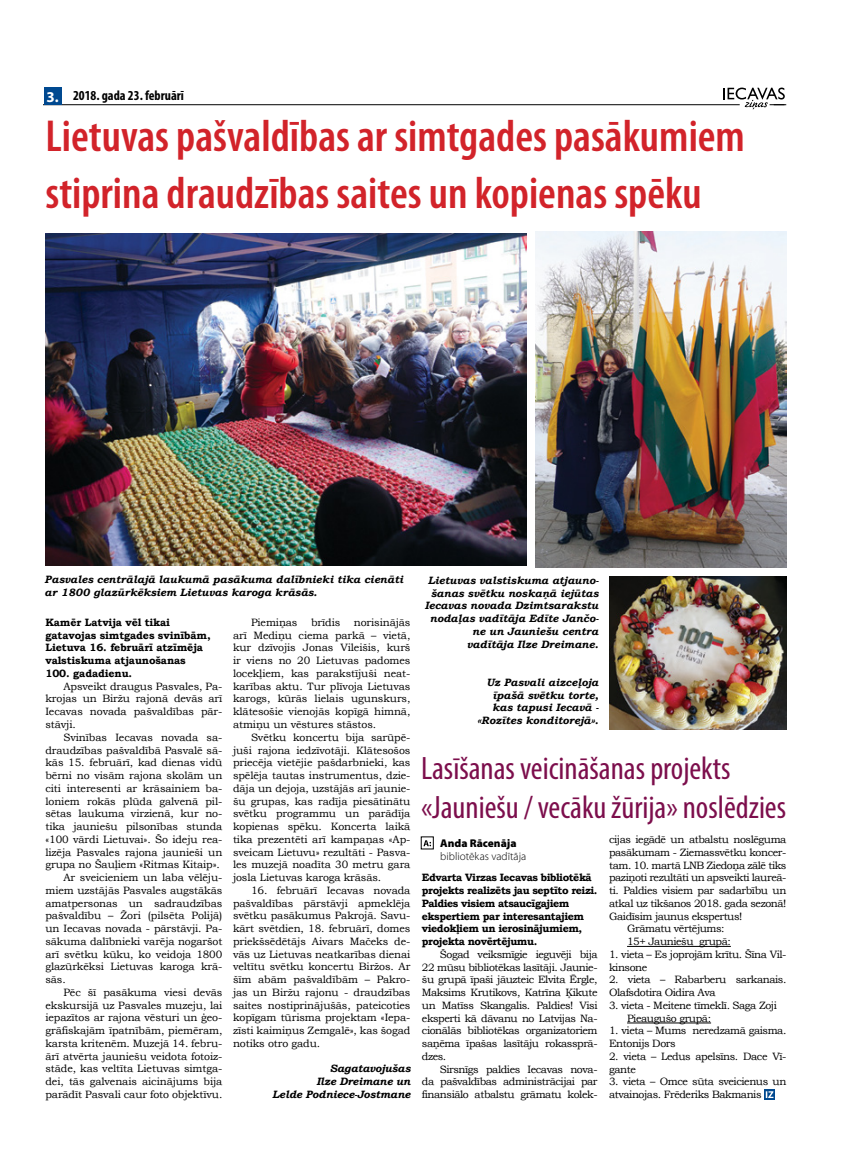
<style>
.page{position:relative;width:851px;height:1170px;background:#fff}
.page>*{position:absolute;margin:0;border:0;box-sizing:border-box;transform-origin:0 0}
.t1{font:600 condensed 45px/57.5px "Myriad Pro";color:#d2232a}
.t2{font:condensed 32.5px/39px "Myriad Pro";color:#7c0e4c}
.t3{font:700 condensed 13.75px "Myriad Pro";color:#000}
.t4{font:300 11.25px "Myriad Pro";color:#000}
.t5{font:900 11.25px "Myriad Pro";color:#000}
.t6{font:10.62px/12.8px "Bookman Old Style";letter-spacing:-.01em;color:#000;text-align:justify}
.t7{font:10.62px/12.8px "Bookman Old Style";letter-spacing:-.04em;color:#000}
.t8{font:italic 700 10.62px/12.8px "Bookman Old Style";color:#000;text-align:right}
.t9{font:700 10.62px/12.8px "Bookman Old Style";letter-spacing:-.04em;color:#000}
.t10{font:700 10.62px/12.8px "Bookman Old Style";letter-spacing:-.01em;color:#000}
.s1{font-stretch:normal;font-size:15px;color:#fff}
</style>
<div class="page">
<hr style="left:44px;top:104px;width:695px;height:1px;background:#000">
<div style="left:44px;top:87px;width:17px;height:18px;background:#004990"></div>
<svg style="left:723px;top:88px;width:63px;height:22px"></svg>
<svg style="left:423px;top:840px;width:8px;height:6px"></svg>
<img style="left:535px;top:232px;width:251px;height:335px">
<img style="left:45px;top:233px;width:481px;height:332px">
<img style="left:609px;top:576px;width:177px;height:153px">
<hr style="left:627px;top:946px;width:103px;height:1px;background:#000">
<hr style="left:627px;top:1022px;width:84px;height:1px;background:#000">
<svg style="left:764px;top:1089px;width:10px;height:10px"></svg>
<svg style="left:765px;top:1091px;width:8px;height:6px"></svg>
<p class="t3" style="left:46px;top:87px;width:139px"><span class="s1">3.</span> 2018. gada 23. februārī</p>
<h1 class="t1" style="left:45px;top:108px;width:701px">Lietuvas pašvaldības ar simtgades pasākumiem stiprina draudzības saites un kopienas spēku</h1>
<p class="t8" style="left:45px;top:573px;width:360px;text-align:left">Pasvales centrālajā laukumā pasākuma dalībnieki tika cienāti ar 1800 glazūrkēksiem Lietuvas karoga krāsās.</p>
<p class="t8" style="left:424px;top:573px;width:176px">Lietuvas valstiskuma atjauno&shy;šanas svētku noskaņā iejūtas<br>Iecavas novada Dzimtsarakstu nodaļas vadītāja Edīte Jančo&shy;ne un Jauniešu centra vadītāja Ilze Dreimane.</p>
<p class="t8" style="left:477px;top:675px;width:123px">Uz Pasvali aizceļoja īpašā svētku torte, kas tapusi Iecavā - «Rozītes konditorejā».</p>
<p class="t10" style="left:45px;top:615px;width:167px">Kamēr Latvija vēl tikai gatavojas simtgades svinībām,<br>Lietuva 16. februārī atzīmēja valstiskuma atjaunošanas<br>100. gadadienu.</p>
<p class="t6" style="left:45px;top:679px;width:178px;text-indent:18px">Apsveikt draugus Pasvales, Pa&shy;krojas un Biržu rajonā devās arī Iecavas novada pašvaldības pār&shy;stāvji.</p>
<p class="t6" style="left:63px;top:730px;width:160px">Svinības Iecavas novada sa-</p>
<p class="t6" style="left:45px;top:743px;width:178px">draudzības pašvaldībā Pasvalē sā-</p>
<p class="t6" style="left:45px;top:756px;width:178px">kās 15. februārī, kad dienas vidū</p>
<p class="t6" style="left:45px;top:769px;width:178px">bērni no visām rajona skolām un</p>
<p class="t6" style="left:45px;top:781px;width:178px">citi interesenti ar krāsainiem ba-</p>
<p class="t6" style="left:45px;top:794px;width:178px">loniem rokās plūda galvenā pil-</p>
<p class="t6" style="left:45px;top:807px;width:178px">sētas laukuma virzienā, kur no-</p>
<p class="t6" style="left:45px;top:820px;width:178px">tika jauniešu pilsonības stunda</p>
<p class="t6" style="left:45px;top:832px;width:178px">«100 vārdi Lietuvai». Šo ideju rea-</p>
<p class="t6" style="left:45px;top:845px;width:178px">lizēja Pasvales rajona jaunieši un</p>
<p class="t6" style="left:45px;top:858px;width:176px">grupa no Šauļiem «Ritmas Kitaip».</p>
<p class="t6" style="left:63px;top:871px;width:160px">Ar sveicieniem un laba vēlēju-</p>
<p class="t6" style="left:45px;top:883px;width:178px">miem uzstājās Pasvales augstākās</p>
<p class="t6" style="left:45px;top:896px;width:178px">amatpersonas un sadraudzības</p>
<p class="t6" style="left:45px;top:909px;width:178px">pašvaldību – Žori (pilsēta Polijā)</p>
<p class="t6" style="left:45px;top:922px;width:178px">un Iecavas novada - pārstāvji. Pa-</p>
<p class="t6" style="left:45px;top:934px;width:178px">sākuma dalībnieki varēja nogaršot</p>
<p class="t6" style="left:45px;top:947px;width:178px">arī svētku kūku, ko veidoja 1800</p>
<p class="t6" style="left:45px;top:960px;width:178px">glazūrkēksi Lietuvas karoga krā-</p>
<p class="t6" style="left:45px;top:973px;width:22px">sās.</p>
<p class="t6" style="left:63px;top:985px;width:160px">Pēc šī pasākuma viesi devās</p>
<p class="t6" style="left:45px;top:998px;width:178px">ekskursijā uz Pasvales muzeju, lai</p>
<p class="t6" style="left:45px;top:1011px;width:178px">iepazītos ar rajona vēsturi un ģeo-</p>
<p class="t6" style="left:45px;top:1024px;width:178px">grāfiskajām īpatnībām, piemēram,</p>
<p class="t6" style="left:45px;top:1036px;width:178px">karsta kritenēm. Muzejā 14. febru-</p>
<p class="t6" style="left:45px;top:1049px;width:178px">ārī atvērta jauniešu veidota fotoiz-</p>
<p class="t6" style="left:45px;top:1062px;width:178px">stāde, kas veltīta Lietuvas simtga-</p>
<p class="t6" style="left:45px;top:1075px;width:178px">dei, tās galvenais aicinājums bija</p>
<p class="t6" style="left:45px;top:1087px;width:178px">parādīt Pasvali caur foto objektīvu.</p>
<p class="t6" style="left:251px;top:616px;width:48px">Piemiņas</p>
<p class="t6" style="left:311px;top:616px;width:31px">brīdis</p>
<p class="t6" style="left:233px;top:616px;width:179px;text-indent:121px">norisinājās arī Mediņu ciema parkā – vietā, kur dzīvojis Jonas Vileišis, kurš ir viens no 20 Lietuvas padomes locekļiem, kas parakstījuši neat&shy;karības aktu. Tur plīvoja Lietuvas karogs, kūrās lielais ugunskurs, klātesošie vienojās kopīgā himnā, atmiņu un vēstures stāstos.</p>
<p class="t6" style="left:233px;top:730px;width:179px;text-indent:18px">Svētku koncertu bija sarūpē&shy;juši rajona iedzīvotāji. Klātesošos priecēja vietējie pašdarbnieki, kas spēlēja tautas instrumentus, dzie&shy;dāja un dejoja, uzstājās arī jaunie&shy;šu grupas, kas radīja piesātinātu svētku programmu un parādīja kopienas spēku. Koncerta laikā tika prezentēti arī kampaņas «Ap&shy;sveicam Lietuvu» rezultāti - Pasva&shy;les muzejā noadīta 30 metru gara josla Lietuvas karoga krāsās.</p>
<p class="t6" style="left:233px;top:883px;width:179px;text-indent:18px">16. februārī Iecavas novada pašvaldības pārstāvji apmeklēja svētku pasākumus Pakrojā. Savu&shy;kārt svētdien, 18. februārī, domes priekšsēdētājs Aivars Mačeks de&shy;vās uz Lietuvas neatkarības dienai veltītu svētku koncertu Biržos. Ar šīm abām pašvaldībām – Pakro&shy;jas un Biržu rajonu - draudzības saites nostiprinājušās, pateicoties kopīgam tūrisma projektam «Iepa&shy;zīsti kaimiņus Zemgalē», kas šogad notiks otro gadu.</p>
<p class="t8" style="left:272px;top:1062px;width:139px">Sagatavojušas<br>Ilze Dreimane un<br>Lelde Podniece-Jostmane</p>
<h2 class="t2" style="left:421px;top:748px;width:366px">Lasīšanas veicināšanas projekts «Jauniešu / vecāku žūrija» noslēdzies</h2>
<p class="t7" style="left:609px;top:833px;width:179px">cijas iegādē un atbalstu noslēguma</p>
<p class="t7" style="left:609px;top:845px;width:179px">pasākumam - Ziemassvētku koncer-</p>
<p class="t7" style="left:609px;top:858px;width:179px">tam. 10. martā LNB Ziedoņa zālē tiks</p>
<p class="t7" style="left:609px;top:871px;width:179px">paziņoti rezultāti un apsveikti laureā-</p>
<p class="t7" style="left:609px;top:884px;width:179px">ti. Paldies visiem par sadarbību un</p>
<p class="t7" style="left:609px;top:896px;width:179px">atkal uz tikšanos 2018. gada sezonā!</p>
<p class="t7" style="left:609px;top:909px;width:135px">Gaidīsim jaunus ekspertus!</p>
<p class="t7" style="left:627px;top:922px;width:99px">Grāmatu vērtējums:</p>
<p class="t7" style="left:627px;top:935px;width:105px">15+ Jauniešu grupā:</p>
<p class="t7" style="left:609px;top:947px;width:179px">1. vieta – Es joprojām krītu. Šīna Vil&shy;kinsone</p>
<p class="t7" style="left:609px;top:973px;width:179px">2. vieta – Rabarberu sarkanais.<br>Olafsdotira Oidira Ava</p>
<p class="t7" style="left:627px;top:998px;width:151px;text-indent:-18px">3. vieta - Meitene tīmeklī. Saga Zoji<br>Pieaugušo grupā:</p>
<p class="t7" style="left:609px;top:1024px;width:179px">1. vieta – Mums neredzamā gaisma.<br>Entonijs Dors</p>
<p class="t7" style="left:609px;top:1049px;width:179px">2. vieta – Ledus apelsīns. Dace Vī&shy;gante</p>
<p class="t7" style="left:609px;top:1075px;width:179px">3. vieta – Omce sūta sveicienus un atvainojas. Frēderiks Bakmanis</p>
<p class="t5" style="left:440px;top:836px;width:78px">Anda Rācenāja</p>
<p class="t4" style="left:440px;top:850px;width:87px">bibliotēkas vadītāja</p>
<p class="t9" style="left:422px;top:871px;width:177px">Edvarta Virzas Iecavas bibliotēkā projekts realizēts jau septīto reizi.<br>Paldies visiem atsaucīgajiem ekspertiem par interesantajiem viedokļiem un ierosinājumiem, projekta novērtējumu.</p>
<p class="t6" style="left:422px;top:947px;width:177px;text-indent:18px">Šogad veiksmīgie ieguvēji bija 22 mūsu bibliotēkas lasītāji. Jaunie&shy;šu grupā īpaši jāuzteic Elvita Ērgle, Maksims Krutikovs, Katrīna Ķikute un Matīss Skangalis. Paldies! Visi eksperti kā dāvanu no Latvijas Na&shy;cionālās bibliotēkas organizatoriem saņēma īpašas lasītāju rokassprā&shy;dzes.</p>
<p class="t6" style="left:422px;top:1062px;width:177px;text-indent:18px">Sirsnīgs paldies Iecavas nova&shy;da pašvaldības administrācijai par finansiālo atbalstu grāmatu kolek-</p>
</div>
